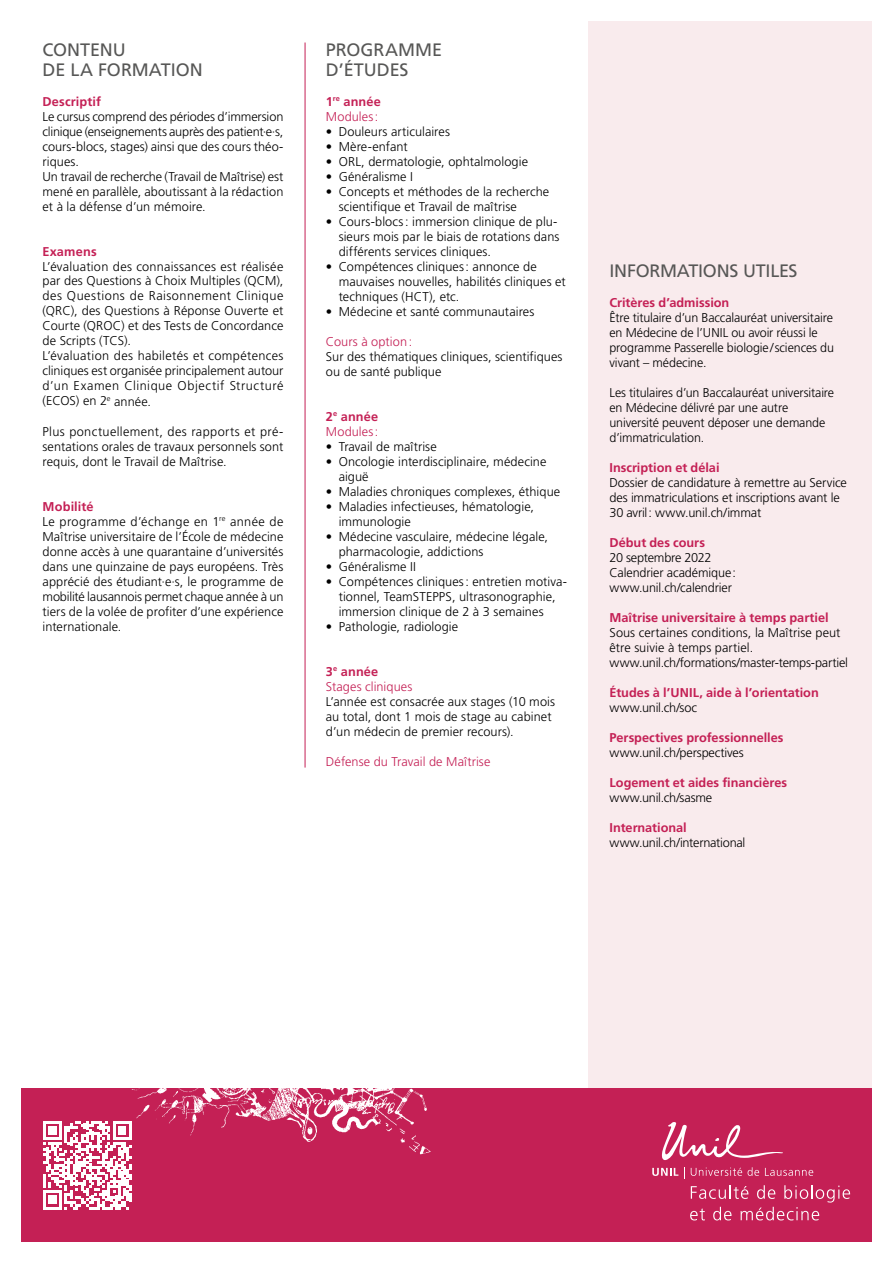
<style>
.page{position:relative;width:893px;height:1263px;background:#fff}
.page>*{position:absolute;margin:0;border:0;box-sizing:border-box;transform-origin:0 0}
.t1{font:18px/19.5px "Frutiger LT Std";letter-spacing:-.01em;color:#575756}
.t2{font:300 12.75px/15px "Frutiger LT Std";letter-spacing:.005em;color:#000}
.t3{font:700 12.75px "Frutiger LT Std";color:#c42055}
.t4{font:300 12.75px/15px "Frutiger LT Std";letter-spacing:.005em;color:#c42055}
.t5{font:300 12.75px "Frutiger LT Std";letter-spacing:-.02em;color:#000}
.t6{font:300 12.75px "Frutiger LT Std";letter-spacing:-.015em;color:#000}
.s1{font-weight:700;color:#c42055}
.s2{font-weight:700}
</style>
<div class="page">
<div style="left:588px;top:21px;width:284px;height:1068px;background:#f9ebed"></div>
<div style="left:21px;top:1089px;width:851px;height:153px;background:#c42055"></div>
<img style="left:131px;top:1088px;width:305px;height:67px">
<svg style="left:652px;top:1122px;width:161px;height:56px"></svg>
<svg style="left:690px;top:1185px;width:160px;height:35px"></svg>
<hr style="left:305px;top:43px;width:1px;height:724px;background:#c42055">
<svg style="left:43px;top:1121px;width:89px;height:88px"></svg>
<h1 class="t1" style="left:43px;top:40px;width:162px">CONTENU<br>DE LA FORMATION</h1>
<p class="t3" style="left:43px;top:94px;width:60px">Descriptif</p>
<p class="t2" style="left:43px;top:109px;width:242px">Le cursus comprend des périodes d’immersion clinique (enseignements auprès des patient·e·s, cours-blocs, stages) ainsi que des cours théo&shy;riques.<br>Un travail de recherche (Travail de Maîtrise) est mené en parallèle, aboutissant à la rédaction et à la défense d’un mémoire.</p>
<p class="t3" style="left:43px;top:244px;width:56px">Examens</p>
<p class="t2" style="left:43px;top:259px;width:242px">L’évaluation des connaissances est réalisée par des Questions à Choix Multiples (QCM), des Questions de Raisonnement Clinique (QRC), des Questions à Réponse Ouverte et Courte (QROC) et des Tests de Concordance de Scripts (TCS).<br>L’évaluation des habiletés et compétences cliniques est organisée principalement autour d’un Examen Clinique Objectif Structuré (ECOS) en 2<sup>e</sup> année.</p>
<p class="t2" style="left:43px;top:424px;width:242px;text-align:justify">Plus ponctuellement, des rapports et pré&shy;sentations orales de travaux personnels sont requis, dont le Travail de Maîtrise.</p>
<p class="t2" style="left:43px;top:499px;width:242px"><span class="s1">Mobilité<br></span>Le programme d’échange en 1<sup>re</sup> année de Maîtrise universitaire de l’École de médecine donne accès à une quarantaine d’universités dans une quinzaine de pays européens. Très apprécié des étudiant·e·s, le programme de mobilité lausannois permet chaque année à un tiers de la volée de profiter d’une expérience internationale.</p>
<h1 class="t1" style="left:326px;top:40px;width:118px">PROGRAMME<br>D’ÉTUDES</h1>
<p class="t4" style="left:326px;top:94px;width:57px"><span class="s2">1</span><sup>re</sup> <span class="s2">année<br></span>Modules:</p>
<p class="t2" style="left:326px;top:124px;width:126px">• Douleurs articulaires</p>
<p class="t2" style="left:326px;top:139px;width:83px">• Mère-enfant</p>
<p class="t2" style="left:326px;top:154px;width:204px">• ORL, dermatologie, ophtalmologie</p>
<p class="t2" style="left:326px;top:169px;width:88px">• Généralisme I</p>
<p class="t2" style="left:339px;top:184px;width:212px;text-indent:-13px">• Concepts et méthodes de la recherche scientifique et Travail de maîtrise</p>
<p class="t2" style="left:339px;top:214px;width:222px;text-indent:-13px">• Cours-blocs: immersion clinique de plu&shy;sieurs mois par le biais de rotations dans différents services cliniques.</p>
<p class="t2" style="left:339px;top:259px;width:229px;text-indent:-13px">• Compétences cliniques: annonce de mauvaises nouvelles, habilités cliniques et techniques (HCT), etc.</p>
<p class="t2" style="left:326px;top:304px;width:210px">• Médecine et santé communautaires</p>
<p class="t4" style="left:326px;top:334px;width:88px">Cours à option:</p>
<p class="t2" style="left:326px;top:349px;width:238px">Sur des thématiques cliniques, scientifiques ou de santé publique</p>
<p class="t4" style="left:326px;top:409px;width:54px"><span class="s2">2</span><sup>e</sup> <span class="s2">année<br></span>Modules:</p>
<p class="t2" style="left:326px;top:439px;width:112px">• Travail de maîtrise</p>
<p class="t2" style="left:339px;top:454px;width:209px;text-indent:-13px">• Oncologie interdisciplinaire, médecine aiguë</p>
<p class="t2" style="left:326px;top:484px;width:236px">• Maladies chroniques complexes, éthique</p>
<p class="t2" style="left:339px;top:499px;width:197px;text-indent:-13px">• Maladies infectieuses, hématologie, immunologie</p>
<p class="t2" style="left:339px;top:529px;width:211px;text-indent:-13px">• Médecine vasculaire, médecine légale, pharmacologie, addictions</p>
<p class="t2" style="left:326px;top:559px;width:92px">• Généralisme II</p>
<p class="t2" style="left:339px;top:574px;width:230px;text-indent:-13px">• Compétences cliniques: entretien motiva&shy;tionnel, TeamSTEPPS, ultrasonographie, immersion clinique de 2 à 3 semaines</p>
<p class="t2" style="left:326px;top:619px;width:134px">• Pathologie, radiologie</p>
<p class="t4" style="left:326px;top:664px;width:88px"><span class="s2">3</span><sup>e</sup> <span class="s2">année<br></span>Stages cliniques</p>
<p class="t2" style="left:326px;top:694px;width:231px">L’année est consacrée aux stages (10 mois au total, dont 1 mois de stage au cabinet d’un médecin de premier recours).</p>
<p class="t4" style="left:326px;top:754px;width:166px">Défense du Travail de Maîtrise</p>
<h1 class="t1" style="left:609px;top:261px;width:190px">INFORMATIONS UTILES</h1>
<p class="t3" style="left:609px;top:295px;width:121px">Critères d’admission</p>
<p class="t2" style="left:609px;top:310px;width:226px">Être titulaire d’un Baccalauréat universitaire en Médecine de l’UNIL ou avoir réussi le programme Passerelle biologie/sciences du vivant – médecine.</p>
<p class="t2" style="left:609px;top:385px;width:226px">Les titulaires d’un Baccalauréat universitaire en Médecine délivré par une autre université peuvent déposer une demande d’immatriculation.</p>
<p class="t3" style="left:609px;top:460px;width:112px">Inscription et délai</p>
<p class="t2" style="left:609px;top:475px;width:239px">Dossier de candidature à remettre au Service des immatriculations et inscriptions avant le<br>30 avril: www.unil.ch/immat</p>
<p class="t3" style="left:609px;top:535px;width:97px">Début des cours</p>
<p class="t2" style="left:609px;top:550px;width:128px">20 septembre 2022<br>Calendrier académique: www.unil.ch/calendrier</p>
<p class="t3" style="left:609px;top:610px;width:221px">Maîtrise universitaire à temps partiel</p>
<p class="t2" style="left:609px;top:625px;width:240px">Sous certaines conditions, la Maîtrise peut être suivie à temps partiel. www.unil.ch/formations/master-temps-partiel</p>
<p class="t3" style="left:609px;top:685px;width:211px">Études à l’UNIL, aide à l’orientation</p>
<p class="t6" style="left:609px;top:700px;width:89px">www.unil.ch/soc</p>
<p class="t3" style="left:609px;top:730px;width:176px">Perspectives professionnelles</p>
<p class="t6" style="left:609px;top:745px;width:136px">www.unil.ch/perspectives</p>
<p class="t3" style="left:609px;top:775px;width:179px">Logement et aides financières</p>
<p class="t5" style="left:609px;top:790px;width:104px">www.unil.ch/sasme</p>
<p class="t3" style="left:609px;top:820px;width:79px">International</p>
<p class="t5" style="left:609px;top:835px;width:137px">www.unil.ch/international</p>
</div>
